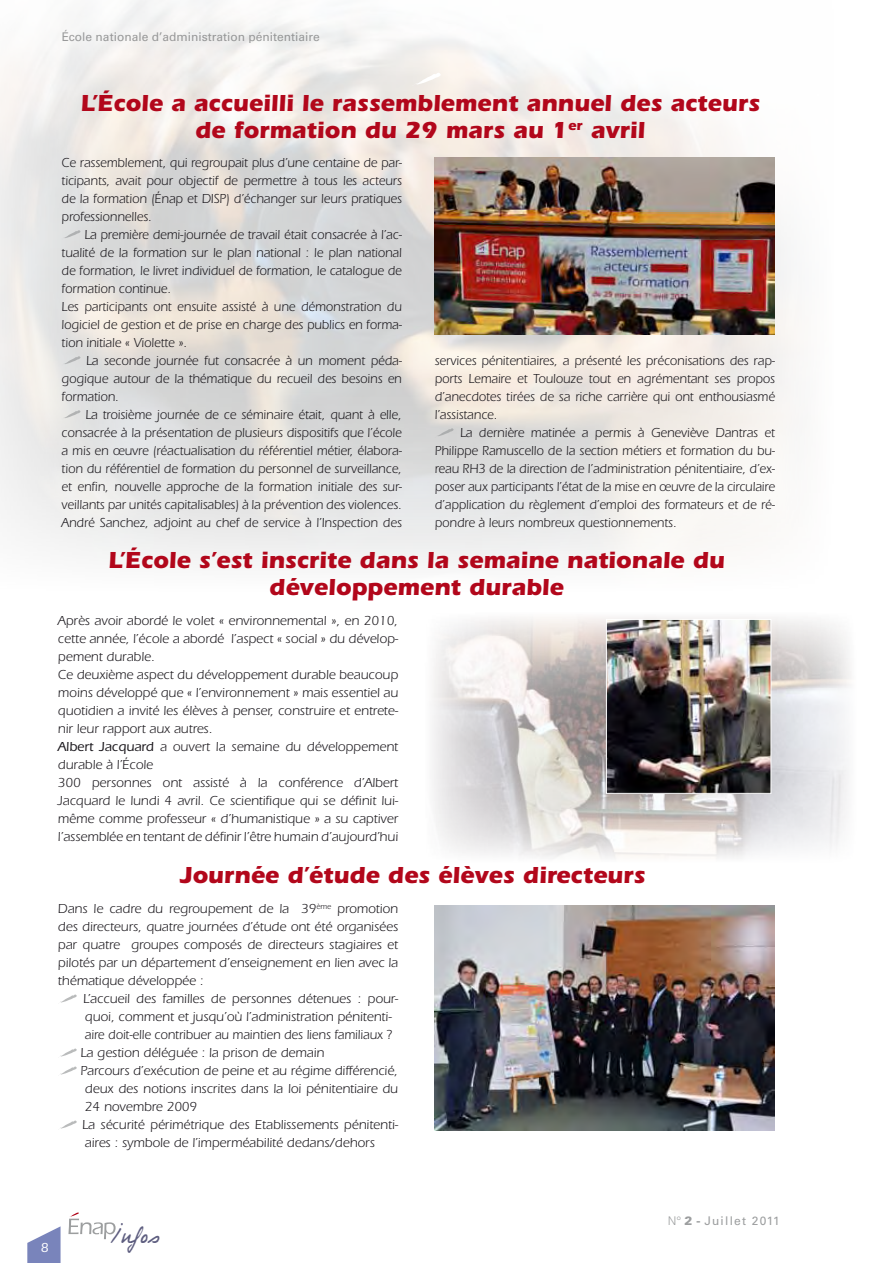
<style>
.page{position:relative;width:893px;height:1263px;background:#fff}
.page>*{position:absolute;margin:0;border:0;box-sizing:border-box;transform-origin:0 0}
.t1{font:700 24px/27px "Itc Eras";color:#b2071b;text-align:center}
.t2{font:19.05px "Philing";color:#5e5e80}
.t3{font:13.5px/18px "Itc Eras";color:#1a171c;text-align:justify;scale:.95 1}
.t4{font:13.5px/18px "Itc Eras";color:#1a171c}
.t5{font:500 13.5px "Itc Eras";color:#fff}
.t6{font:12px "Univers";color:#707172}
.t7{font:12px "Univers";letter-spacing:.1em;color:#9c9e9f}
.s1{font-weight:500}
.s2{font-weight:300}
.s3{font-weight:900}
</style>
<div class="page">
<img style="left:432px;top:617px;width:419px;height:241px">
<img style="left:0;top:0;width:797px;height:564px">
<svg style="left:412px;top:72px;width:29px;height:14px"></svg>
<svg style="left:27px;top:1226px;width:34px;height:37px"></svg>
<svg style="left:68px;top:1212px;width:48px;height:27px"></svg>
<svg style="left:62px;top:230px;width:19px;height:9px"></svg>
<svg style="left:62px;top:356px;width:19px;height:9px"></svg>
<svg style="left:62px;top:410px;width:19px;height:9px"></svg>
<svg style="left:60px;top:994px;width:17px;height:9px"></svg>
<svg style="left:60px;top:1048px;width:17px;height:9px"></svg>
<svg style="left:60px;top:1066px;width:17px;height:9px"></svg>
<svg style="left:60px;top:1120px;width:17px;height:9px"></svg>
<svg style="left:435px;top:428px;width:19px;height:9px"></svg>
<img style="left:435px;top:158px;width:340px;height:176px">
<img style="left:608px;top:621px;width:161px;height:171px">
<div style="left:606px;top:619px;width:165px;height:175px;border:1px solid #fff"></div>
<img style="left:435px;top:906px;width:340px;height:225px">
<p class="t6" style="left:62px;top:29px;width:260px">École nationale d’administration pénitentiaire</p>
<h1 class="t1" style="left:80px;top:89px;width:681px">L’école a accueilli le rassemblement annuel des acteurs de formation du 29 mars au 1<sup>er</sup> avril</h1>
<p class="t3" style="left:62px;top:154px;width:360px">Ce rassemblement, qui regroupait plus d’une centaine de par&shy;ticipants, avait pour objectif de permettre à tous les acteurs de la formation (Énap et DISP) d’échanger sur leurs pratiques professionnelles.</p>
<p class="t3" style="left:62px;top:226px;width:360px;text-align:left;text-indent:23px">La première demi-journée de travail était consacrée à l’ac&shy;tualité de la formation sur le plan national : le plan national de formation, le livret individuel de formation, le catalogue de formation continue.<br>Les participants ont ensuite assisté à une démonstration du logiciel de gestion et de prise en charge des publics en forma&shy;tion initiale « Violette ».</p>
<p class="t3" style="left:62px;top:352px;width:360px;text-indent:24px">La seconde journée fut consacrée à un moment péda&shy;gogique autour de la thématique du recueil des besoins en formation.</p>
<p class="t3" style="left:62px;top:406px;width:360px;text-indent:24px">La troisième journée de ce séminaire était, quant à elle, consacrée à la présentation de plusieurs dispositifs que l’école a mis en œuvre (réactualisation du référentiel métier, élabora&shy;tion du référentiel de formation du personnel de surveillance, et enfin, nouvelle approche de la formation initiale des sur&shy;veillants par unités capitalisables) à la prévention des violences.<br>André Sanchez, adjoint au chef de service à l’Inspection des</p>
<p class="t3" style="left:435px;top:352px;width:360px">services pénitentiaires, a présenté les préconisations des rap&shy;ports Lemaire et Toulouze tout en agrémentant ses propos d’anecdotes tirées de sa riche carrière qui ont enthousiasmé l’assistance.</p>
<p class="t3" style="left:435px;top:424px;width:360px;text-indent:25px">La dernière matinée a permis à Geneviève Dantras et Philippe Ramuscello de la section métiers et formation du bu&shy;reau RH3 de la direction de l’administration pénitentiaire, d’ex&shy;poser aux participants l’état de la mise en œuvre de la circulaire d’application du règlement d’emploi des formateurs et de ré&shy;pondre à leurs nombreux questionnements.</p>
<h1 class="t1" style="left:108px;top:546px;width:618px">L’école s’est inscrite dans la semaine nationale du développement durable</h1>
<p class="t4" style="left:58px;top:612px;width:342px">Après avoir abordé le volet « environnemental », en 2010, cette année, l’école a abordé l’aspect « social » du dévelop&shy;pement durable.<br>Ce deuxième aspect du développement durable beaucoup moins développé que « l’environnement » mais essentiel au quotidien a invité les élèves à penser, construire et entrete&shy;nir leur rapport aux autres.<br><span class="s1">Albert Jacquard</span> a ouvert la semaine du développement durable à l’école<br>300 personnes ont assisté à la conférence d’Albert Jacquard le lundi 4 avril. Ce scientifique qui se définit lui&shy;même comme professeur « d’humanistique » a su captiver l’assemblée en tentant de définir l’être humain d’aujourd’hui</p>
<h1 class="t1" style="left:180px;top:861px;width:467px">Journée d’étude des élèves directeurs</h1>
<p class="t4" style="left:58px;top:900px;width:342px;text-align:justify">Dans le cadre du regroupement de la 39<sup>ème</sup> promotion des directeurs, quatre journées d’étude ont été organisées par quatre groupes composés de directeurs stagiaires et pilotés par un département d’enseignement en lien avec la thématique développée :</p>
<p class="t4" style="left:83px;top:990px;width:317px">L’accueil des familles de personnes détenues : pour-</p>
<p class="t4" style="left:85px;top:1008px;width:308px">quoi, comment et jusqu’où l’administration pénitenti-</p>
<p class="t3" style="left:85px;top:1026px;width:325px">aire doit-elle contribuer au maintien des liens familiaux ?</p>
<p class="t4" style="left:81px;top:1044px;width:245px">La gestion déléguée : la prison de demain</p>
<p class="t4" style="left:80px;top:1062px;width:319px">Parcours d’exécution de peine et au régime différencié,</p>
<p class="t4" style="left:85px;top:1080px;width:315px">deux des notions inscrites dans la loi pénitentiaire du</p>
<p class="t4" style="left:85px;top:1098px;width:114px">24 novembre 2009</p>
<p class="t4" style="left:82px;top:1116px;width:318px">La sécurité périmétrique des Etablissements pénitenti-</p>
<p class="t4" style="left:85px;top:1134px;width:291px">aires : symbole de l’imperméabilité dedans/dehors</p>
<p class="t5" style="left:41px;top:1239px;width:9px">8</p>
<h2 class="t2" style="left:111px;top:1225px;width:51px">Infos</h2>
<p class="t7" style="left:668px;top:1214px;width:114px"><span class="s2">N°</span> <span class="s3">2 -</span> Juillet 2011</p>
</div>
